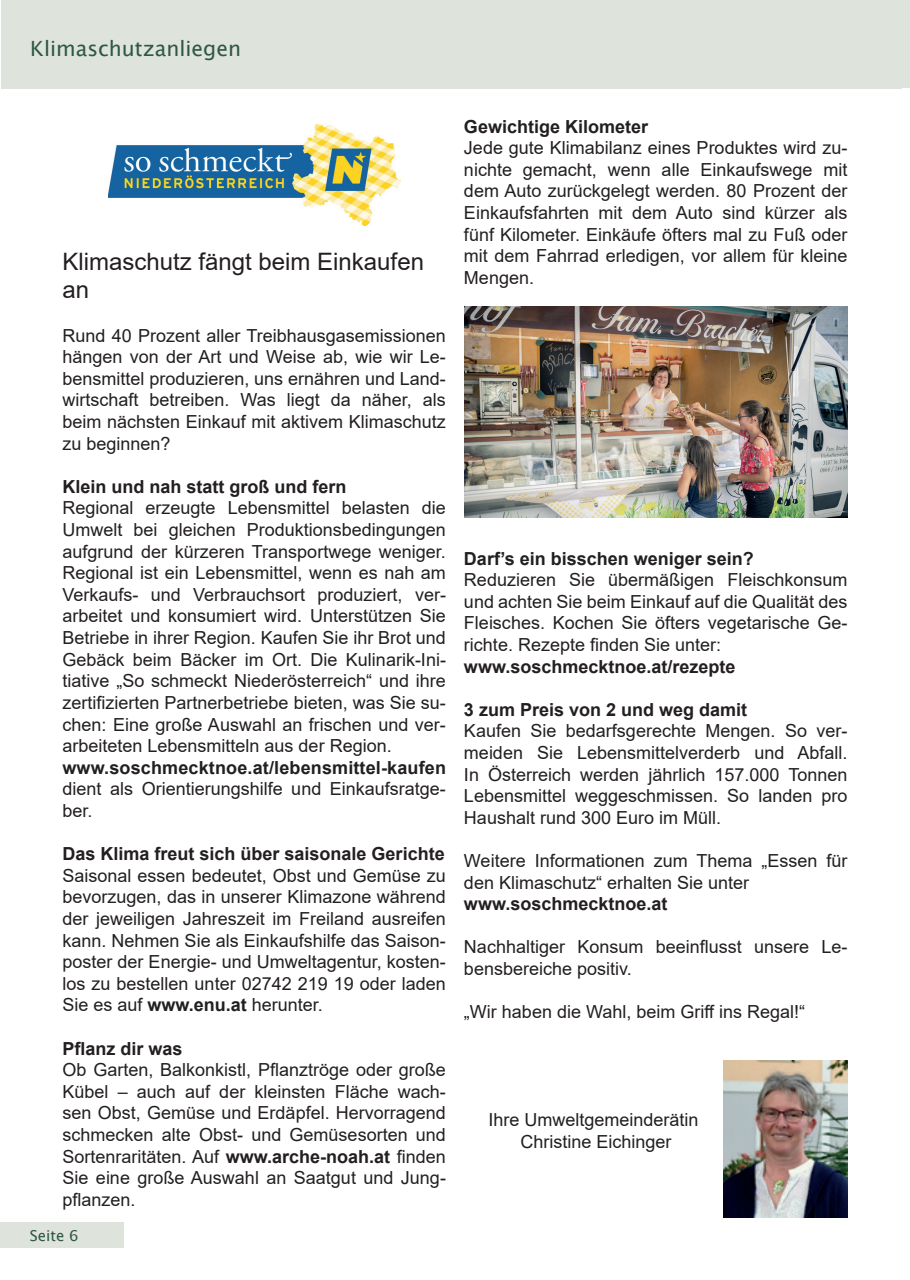
<style>
.page{position:relative;width:910px;height:1280px;background:#fff}
.page>*{position:absolute;margin:0;border:0;box-sizing:border-box;transform-origin:0 0}
.t1{font:24px/28.8px "Arial";color:#231f20}
.t2{font:21px "Lucida Sans Unicode";color:#2e5747}
.t3{font:18px/21.6px "Arial";color:#231f20;text-align:justify}
.t4{font:700 18px "Arial";color:#231f20}
.t5{font:15px "Lucida Sans Unicode";color:#2e5747}
.s1{font-weight:700}
</style>
<div class="page">
<div style="left:0;top:1222px;width:124px;height:26px;background:#dee3db"></div>
<div style="left:1px;top:1px;width:900px;height:88px;background:#dee3db"></div>
<div style="left:901px;top:1px;width:9px;height:87px;background:#dee3db"></div>
<img style="left:723px;top:1061px;width:124px;height:156px">
<img style="left:108px;top:124px;width:292px;height:102px">
<img style="left:464px;top:307px;width:383px;height:210px">
<p class="t2" style="left:30px;top:32px;width:212px">Klimaschutzanliegen</p>
<h1 class="t1" style="left:63px;top:247px;width:363px">Klimaschutz fängt beim Einkaufen an</h1>
<p class="t3" style="left:63px;top:324px;width:385px">Rund 40 Prozent aller Treibhausgasemissionen hängen von der Art und Weise ab, wie wir Le&shy;bensmittel produzieren, uns ernähren und Land&shy;wirtschaft betreiben. Was liegt da näher, als beim nächsten Einkauf mit aktivem Klimaschutz zu beginnen?</p>
<p class="t4" style="left:63px;top:474px;width:286px">Klein und nah statt groß und fern</p>
<p class="t3" style="left:63px;top:497px;width:385px">Regional erzeugte Lebensmittel belasten die Umwelt bei gleichen Produktionsbedingungen aufgrund der kürzeren Transportwege weniger.<br>Regional ist ein Lebensmittel, wenn es nah am Verkaufs- und Verbrauchsort produziert, ver&shy;arbeitet und konsumiert wird. Unterstützen Sie Betriebe in ihrer Region. Kaufen Sie ihr Brot und Gebäck beim Bäcker im Ort. Die Kulinarik-Ini&shy;tiative „So schmeckt Niederösterreich“ und ihre zertifizierten Partnerbetriebe bieten, was Sie su&shy;chen: Eine große Auswahl an frischen und ver&shy;arbeiteten Lebensmitteln aus der Region.</p>
<p class="t4" style="left:63px;top:755px;width:385px">www.soschmecktnoe.at/lebensmittel-kaufen</p>
<p class="t3" style="left:63px;top:778px;width:385px">dient als Orientierungshilfe und Einkaufsratge&shy;ber.</p>
<p class="t4" style="left:63px;top:841px;width:384px">Das Klima freut sich über saisonale Gerichte</p>
<p class="t3" style="left:63px;top:864px;width:385px">Saisonal essen bedeutet, Obst und Gemüse zu bevorzugen, das in unserer Klimazone während der jeweiligen Jahreszeit im Freiland ausreifen kann. Nehmen Sie als Einkaufshilfe das Saison&shy;poster der Energie- und Umweltagentur, kosten&shy;los zu bestellen unter 02742 219 19 oder laden Sie es auf <span class="s1">www.enu.at</span> herunter.</p>
<p class="t4" style="left:63px;top:1035px;width:122px">Pflanz dir was</p>
<p class="t3" style="left:63px;top:1059px;width:385px">Ob Garten, Balkonkistl, Pflanztröge oder große Kübel – auch auf der kleinsten Fläche wach&shy;sen Obst, Gemüse und Erdäpfel. Hervorragend schmecken alte Obst- und Gemüsesorten und Sortenraritäten. Auf <span class="s1">www.arche-noah.at</span> finden Sie eine große Auswahl an Saatgut und Jung&shy;pflanzen.</p>
<p class="t5" style="left:30px;top:1224px;width:50px">Seite 6</p>
<p class="t4" style="left:464px;top:114px;width:186px">Gewichtige Kilometer</p>
<p class="t3" style="left:464px;top:137px;width:385px">Jede gute Klimabilanz eines Produktes wird zu&shy;nichte gemacht, wenn alle Einkaufswege mit dem Auto zurückgelegt werden. 80 Prozent der Einkaufsfahrten mit dem Auto sind kürzer als fünf Kilometer. Einkäufe öfters mal zu Fuß oder mit dem Fahrrad erledigen, vor allem für kleine Mengen.</p>
<p class="t4" style="left:464px;top:546px;width:291px">Darf’s ein bisschen weniger sein?</p>
<p class="t3" style="left:464px;top:569px;width:385px">Reduzieren Sie übermäßigen Fleischkonsum und achten Sie beim Einkauf auf die Qualität des Fleisches. Kochen Sie öfters vegetarische Ge&shy;richte. Rezepte finden Sie unter:</p>
<p class="t4" style="left:464px;top:654px;width:273px">www.soschmecktnoe.at/rezepte</p>
<p class="t4" style="left:464px;top:697px;width:285px">3 zum Preis von 2 und weg damit</p>
<p class="t3" style="left:464px;top:720px;width:385px">Kaufen Sie bedarfsgerechte Mengen. So ver&shy;meiden Sie Lebensmittelverderb und Abfall.<br>In Österreich werden jährlich 157.000 Tonnen Lebensmittel weggeschmissen. So landen pro Haushalt rund 300 Euro im Müll.</p>
<p class="t3" style="left:464px;top:850px;width:385px">Weitere Informationen zum Thema „Essen für den Klimaschutz“ erhalten Sie unter</p>
<p class="t4" style="left:464px;top:891px;width:205px">www.soschmecktnoe.at</p>
<p class="t3" style="left:464px;top:936px;width:385px">Nachhaltiger Konsum beeinflusst unsere Le&shy;bensbereiche positiv.</p>
<p class="t3" style="left:464px;top:1001px;width:343px">„Wir haben die Wahl, beim Griff ins Regal!“</p>
<p class="t3" style="left:488px;top:1109px;width:212px;text-align:center">Ihre Umweltgemeinderätin<br>Christine Eichinger</p>
</div>
